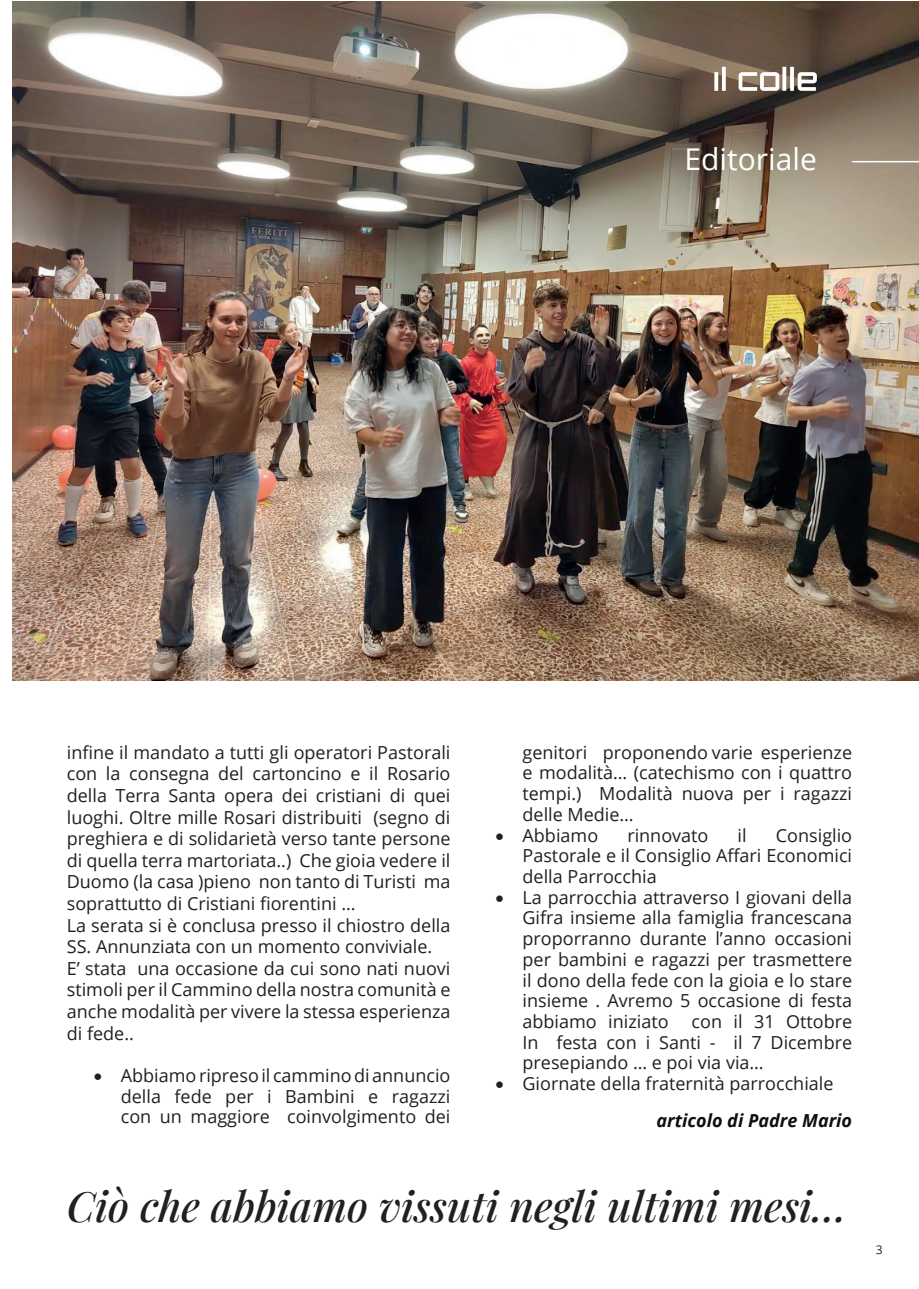
<style>
.page{position:relative;width:919px;height:1289px;background:#fff}
.page>*{position:absolute;margin:0;border:0;box-sizing:border-box;transform-origin:0 0}
.t1{font:italic 500 42px "Playfair Display";color:#231f20}
.t2{font:30px "Open Sans";color:#fff}
.t3{font:18px/20.7px "Open Sans";color:#231f20;text-align:justify}
.t4{font:12px "Open Sans";color:#231f20}
.s1{font-weight:700;font-style:italic;color:#120e0e}
</style>
<div class="page">
<img style="left:13px;top:1px;width:905px;height:679px">
<hr style="left:852px;top:161px;width:66px;height:1px;background:#fff">
<svg style="left:714px;top:67px;width:102px;height:24px"></svg>
<h2 class="t2" style="left:684px;top:138px;width:134px">Editoriale</h2>
<p class="t3" style="left:67px;top:741px;width:385px;line-height:21.6px;text-align:left">infine il mandato a tutti gli operatori Pastorali con la consegna del cartoncino e il Rosario della Terra Santa opera dei cristiani di quei luoghi. Oltre mille Rosari distribuiti (segno di preghiera e di solidarietà verso tante persone di quella terra martoriata..) Che gioia vedere il Duomo (la casa )pieno non tanto di Turisti ma soprattutto di Cristiani fiorentini …<br>La serata si è conclusa presso il chiostro della SS. Annunziata con un momento conviviale.<br>E’ stata una occasione da cui sono nati nuovi stimoli per il Cammino della nostra comunità e anche modalità per vivere la stessa esperienza di fede..</p>
<p class="t3" style="left:121px;top:1064px;width:331px;text-indent:-27px">• Abbiamo ripreso il cammino di annuncio della fede per i Bambini e ragazzi con un maggiore coinvolgimento dei</p>
<p class="t3" style="left:522px;top:741px;width:331px">genitori proponendo varie esperienze e modalità… (catechismo con i quattro tempi.) Modalità nuova per i ragazzi delle Medie…</p>
<p class="t3" style="left:495px;top:824px;width:104px">• Abbiamo</p>
<p class="t3" style="left:627px;top:824px;width:83px">rinnovato</p>
<p class="t3" style="left:737px;top:824px;width:11px">il</p>
<p class="t3" style="left:522px;top:824px;width:331px;text-indent:253px">Consiglio Pastorale e il Consiglio Affari Economici della Parrocchia</p>
<p class="t3" style="left:522px;top:886px;width:331px;text-indent:-27px">• La parrocchia attraverso I giovani della Gifra insieme alla famiglia francescana proporranno durante l’anno occasioni per bambini e ragazzi per trasmettere il dono della fede con la gioia e lo stare insieme . Avremo 5 occasione di festa abbiamo iniziato</p>
<p class="t3" style="left:522px;top:1010px;width:331px;text-indent:169px">con il 31 Ottobre In festa con i Santi - il 7 Dicembre presepiando … e poi via via…</p>
<p class="t3" style="left:656px;top:1064px;width:197px;line-height:36.6px;text-indent:-161px">• Giornate della fraternità parrocchiale <span class="s1">articolo di Padre Mario</span></p>
<h1 class="t1" style="left:67px;top:1173px;width:781px">Ciò che abbiamo vissuti negli ultimi mesi…</h1>
<p class="t4" style="left:875px;top:1241px;width:8px">3</p>
</div>
